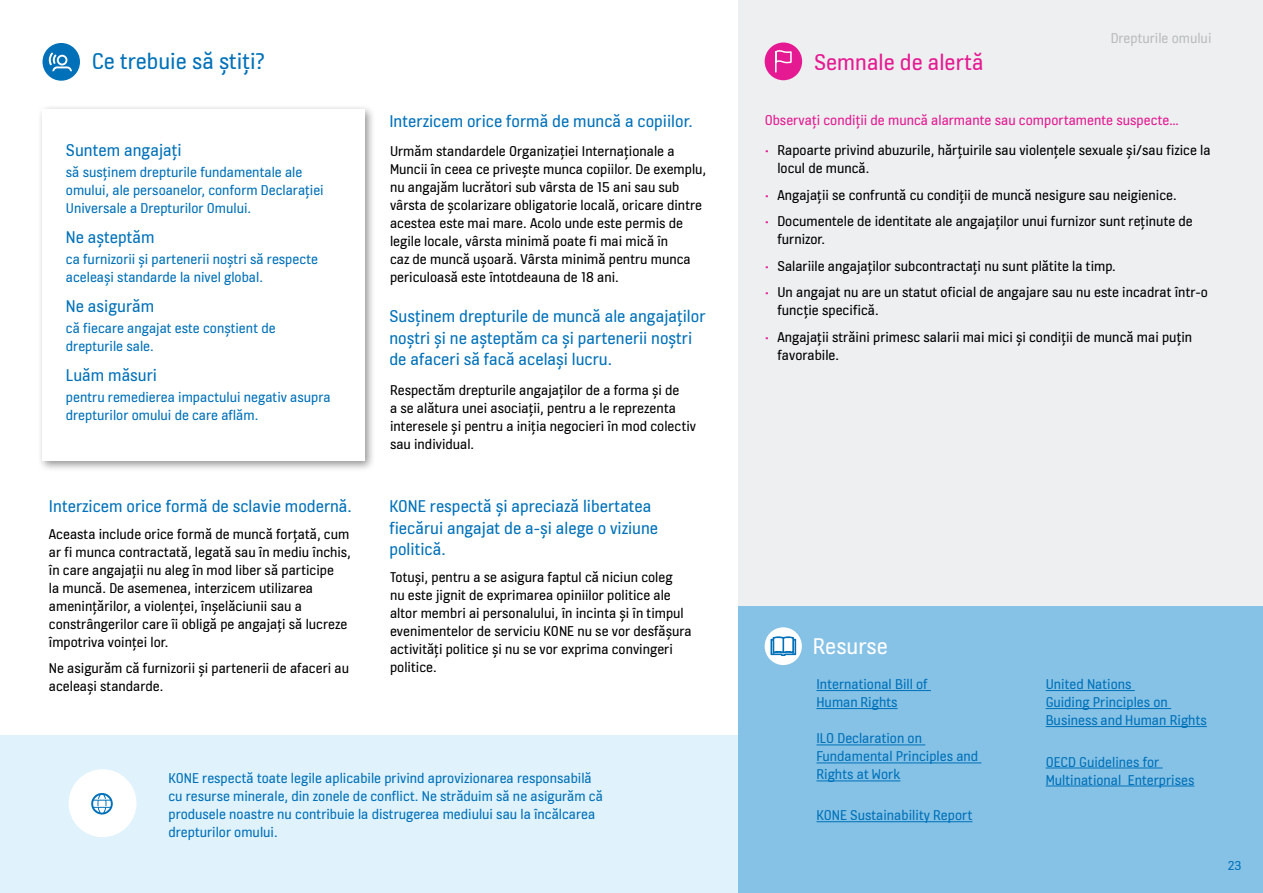
<style>
.page{position:relative;width:1263px;height:893px;background:#fff}
.page>*{position:absolute;margin:0;border:0;box-sizing:border-box;transform-origin:0 0}
.t1{font:24px "KONE Information";color:#0071b9}
.t2{font:24px "KONE Information";color:#e51a92}
.t3{font:24px "KONE Information";color:#fff}
.t4{font:18px/21.6px "KONE Information";color:#0071b9}
.t5{font:15px/18px "KONE Information";color:#000}
.t6{font:15px/18px "KONE Information";color:#0071b9}
.t7{font:15px "KONE Information";color:#e51a92}
.t8{font:15px "KONE Information";color:#babdbf}
.t9{font:13.5px "KONE Information";color:#0071b9}
.s1{color:#e51a92}
</style>
<div class="page">
<div style="left:0;top:736px;width:738px;height:157px;background:#e0f2fb"></div>
<div style="left:738px;top:0;width:525px;height:893px;background:#edeff0"></div>
<div style="left:37px;top:104px;width:339px;height:369px;background:#000;opacity:.42"></div>
<div style="left:43px;top:109px;width:322px;height:352px;background:#fff"></div>
<div style="left:43px;top:43px;width:37px;height:38px;background:#0071b9;border-radius:50%"></div>
<svg style="left:49px;top:52px;width:23px;height:19px"></svg>
<div style="left:765px;top:43px;width:37px;height:37px;background:#e51a92;border-radius:50%"></div>
<svg style="left:775px;top:50px;width:17px;height:23px"></svg>
<div style="left:69px;top:769px;width:67px;height:68px;background:#fff;border-radius:50%"></div>
<svg style="left:91px;top:793px;width:22px;height:21px"></svg>
<div style="left:738px;top:606px;width:525px;height:287px;background:#86c2e6"></div>
<div style="left:765px;top:627px;width:37px;height:38px;background:#fff;border-radius:50%"></div>
<svg style="left:771px;top:636px;width:25px;height:20px"></svg>
<hr style="left:816px;top:690px;width:115px;height:1px;background:#0071b9">
<hr style="left:816px;top:708px;width:82px;height:1px;background:#0071b9">
<hr style="left:1046px;top:690px;width:89px;height:1px;background:#0071b9">
<hr style="left:1046px;top:708px;width:125px;height:1px;background:#0071b9">
<hr style="left:1046px;top:726px;width:161px;height:1px;background:#0071b9">
<hr style="left:1046px;top:768px;width:116px;height:1px;background:#0071b9">
<hr style="left:1046px;top:786px;width:148px;height:1px;background:#0071b9">
<hr style="left:816px;top:744px;width:109px;height:1px;background:#0071b9">
<hr style="left:816px;top:762px;width:165px;height:1px;background:#0071b9">
<hr style="left:816px;top:780px;width:84px;height:1px;background:#0071b9">
<hr style="left:816px;top:821px;width:156px;height:1px;background:#0071b9">
<h1 class="t1" style="left:92px;top:44px;width:174px">Ce trebuie să știți?</h1>
<h1 class="t2" style="left:814px;top:46px;width:171px">Semnale de alertă</h1>
<p class="t8" style="left:1111px;top:27px;width:102px">Drepturile omului</p>
<p class="t4" style="left:66px;top:140px;width:117px">Suntem angajați</p>
<p class="t6" style="left:66px;top:164px;width:259px">să susținem drepturile fundamentale ale omului, ale persoanelor, conform Declarației<br>Universale a Drepturilor Omului.</p>
<p class="t4" style="left:66px;top:227px;width:90px">Ne așteptăm</p>
<p class="t6" style="left:66px;top:251px;width:254px">ca furnizorii și partenerii noștri să respecte aceleași standarde la nivel global.</p>
<p class="t4" style="left:66px;top:296px;width:90px">Ne asigurăm</p>
<p class="t6" style="left:66px;top:320px;width:211px">că fiecare angajat este conștient de drepturile sale.</p>
<p class="t4" style="left:66px;top:365px;width:93px">Luăm măsuri</p>
<p class="t6" style="left:66px;top:389px;width:266px">pentru remedierea impactului negativ asupra drepturilor omului de care aflăm.</p>
<p class="t4" style="left:389px;top:112px;width:305px">Interzicem orice formă de muncă a copiilor.</p>
<p class="t5" style="left:390px;top:143px;width:318px">Urmăm standardele Organizației Internaționale a Muncii în ceea ce privește munca copiilor. De exemplu, nu angajăm lucrători sub vârsta de 15 ani sau sub vârsta de școlarizare obligatorie locală, oricare dintre acestea este mai mare. Acolo unde este permis de legile locale, vârsta minimă poate fi mai mică în<br>caz de muncă ușoară. Vârsta minimă pentru munca periculoasă este întotdeauna de 18 ani.</p>
<p class="t4" style="left:389px;top:306px;width:317px">Susținem drepturile de muncă ale angajaților noștri și ne așteptăm ca și partenerii noștri de afaceri să facă același lucru.</p>
<p class="t5" style="left:390px;top:382px;width:308px">Respectăm drepturile angajaților de a forma și de<br>a se alătura unei asociații, pentru a le reprezenta interesele și pentru a iniția negocieri în mod colectiv sau individual.</p>
<p class="t7" style="left:765px;top:110px;width:416px">Observați condiții de muncă alarmante sau comportamente suspecte…</p>
<p class="t5" style="left:777px;top:142px;width:435px;text-indent:-13px"><span class="s1">•</span> Rapoarte privind abuzurile, hărțuirile sau violențele sexuale și/sau fizice la locul de muncă.</p>
<p class="t5" style="left:765px;top:187px;width:413px"><span class="s1">•</span> Angajații se confruntă cu condiții de muncă nesigure sau neigienice.</p>
<p class="t5" style="left:777px;top:213px;width:417px;text-indent:-13px"><span class="s1">•</span> Documentele de identitate ale angajaților unui furnizor sunt reținute de furnizor.</p>
<p class="t5" style="left:765px;top:258px;width:353px"><span class="s1">•</span> Salariile angajaților subcontractați nu sunt plătite la timp.</p>
<p class="t5" style="left:777px;top:284px;width:432px;text-indent:-13px"><span class="s1">•</span> Un angajat nu are un statut oficial de angajare sau nu este incadrat într-o funcție specifică.</p>
<p class="t5" style="left:777px;top:329px;width:416px;text-indent:-13px"><span class="s1">•</span> Angajații străini primesc salarii mai mici și condiții de muncă mai puțin favorabile.</p>
<p class="t4" style="left:49px;top:496px;width:305px">Interzicem orice formă de sclavie modernă.</p>
<p class="t5" style="left:49px;top:526px;width:303px">Aceasta include orice formă de muncă forțată, cum ar fi munca contractată, legată sau în mediu închis, în care angajații nu aleg în mod liber să participe<br>la muncă. De asemenea, interzicem utilizarea amenințărilor, a violenței, înșelăciunii sau a constrângerilor care îi obligă pe angajați să lucreze împotriva voinței lor.</p>
<p class="t5" style="left:49px;top:660px;width:302px">Ne asigurăm că furnizorii și partenerii de afaceri au aceleași standarde.</p>
<p class="t4" style="left:389px;top:496px;width:270px">KONE respectă și apreciază libertatea fiecărui angajat de a-și alege o viziune politică.</p>
<p class="t5" style="left:390px;top:569px;width:303px">Totuși, pentru a se asigura faptul că niciun coleg<br>nu este jignit de exprimarea opiniilor politice ale altor membri ai personalului, în incinta și în timpul evenimentelor de serviciu KONE nu se vor desfășura activități politice și nu se vor exprima convingeri politice.</p>
<p class="t6" style="left:168px;top:770px;width:436px">KONE respectă toate legile aplicabile privind aprovizionarea responsabilă cu resurse minerale, din zonele de conflict. Ne străduim să ne asigurăm că produsele noastre nu contribuie la distrugerea mediului sau la încălcarea drepturilor omului.</p>
<h1 class="t3" style="left:813px;top:629px;width:76px">Resurse</h1>
<p class="t6" style="left:816px;top:676px;width:113px">International Bill of<br>Human Rights</p>
<p class="t6" style="left:1046px;top:676px;width:163px">United Nations<br>Guiding Principles on<br>Business and Human Rights</p>
<p class="t6" style="left:1046px;top:753px;width:150px">OECD Guidelines for<br>Multinational Enterprises</p>
<p class="t6" style="left:816px;top:730px;width:163px">ILO Declaration on<br>Fundamental Principles and<br>Rights at Work</p>
<p class="t6" style="left:816px;top:807px;width:158px">KONE Sustainability Report</p>
<p class="t9" style="left:1228px;top:856px;width:15px">23</p>
</div>
